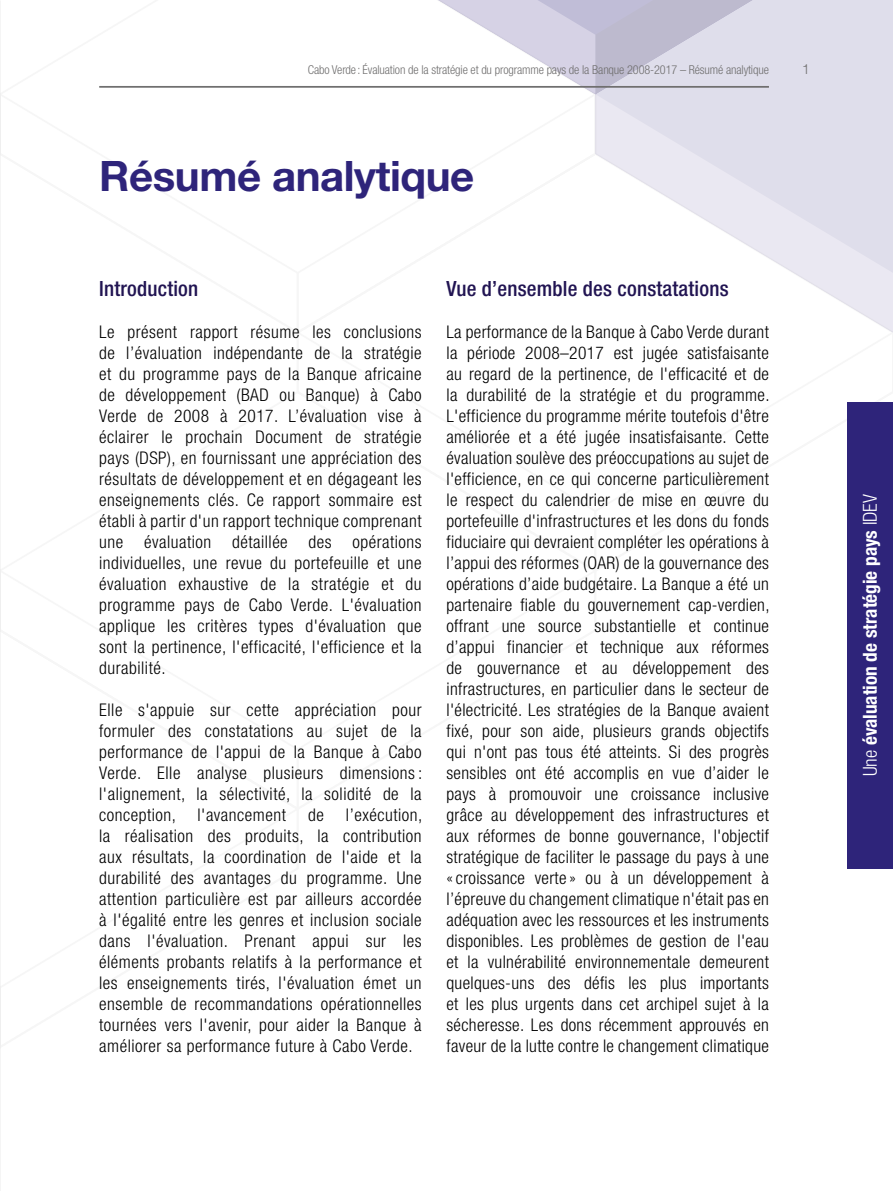
<style>
.page{position:relative;width:893px;height:1191px;background:#fff}
.page>*{position:absolute;margin:0;border:0;box-sizing:border-box;transform-origin:0 0}
.t1{font:700 42px "Helvetica Neue LT Std";letter-spacing:-.01em;color:#2e247a}
.t2{font:500 condensed 21px "Helvetica Neue LT Std";letter-spacing:.01em;color:#211452}
.t3{font:700 condensed 19.25px "Helvetica Neue LT Std";color:#fff}
.t4{font:300 condensed 17.5px/21px "Helvetica Neue LT Std";letter-spacing:.03em;color:#000;text-align:justify}
.t5{font:300 14px "Helvetica Neue LT Std";color:#706f6f}
.t6{font:300 condensed 12.25px "Helvetica Neue LT Std";letter-spacing:-.01em;color:#706f6f}
.s1{font-weight:300}
</style>
<div class="page">
<svg style="left:438px;top:0;width:455px;height:332px"></svg>
<hr style="left:99px;top:86px;width:670px;height:2px;background:#706f6f">
<div style="left:847px;top:402px;width:46px;height:466px;background:#2e247a"></div>
<svg style="left:0;top:92px;width:1px;height:957px"></svg>
<p class="t6" style="left:308px;top:63px;width:463px">Cabo Verde: Évaluation de la stratégie et du programme pays de la Banque 2008-2017 – Résumé analytique</p>
<p class="t5" style="left:802px;top:61px;width:9px">1</p>
<h1 class="t1" style="left:99px;top:150px;width:377px">Résumé analytique</h1>
<p class="t2" style="left:99px;top:276px;width:101px">Introduction</p>
<p class="t4" style="left:99px;top:321px;width:324px">Le présent rapport résume les conclusions de l’évaluation indépendante de la stratégie et du programme pays de la Banque africaine de développement (BAD ou Banque) à Cabo Verde de 2008 à 2017. L’évaluation vise à éclairer le prochain Document de stratégie pays (DSP), en fournissant une appréciation des résultats de développement et en dégageant les enseignements clés. Ce rapport sommaire est établi à partir d'un rapport technique comprenant une évaluation détaillée des opérations individuelles, une revue du portefeuille et une évaluation exhaustive de la stratégie et du programme pays de Cabo Verde. L'évaluation applique les critères types d'évaluation que sont la pertinence, l'efficacité, l'efficience et la durabilité.</p>
<p class="t4" style="left:99px;top:699px;width:325px">Elle s'appuie sur cette appréciation pour formuler des constatations au sujet de la performance de l'appui de la Banque à Cabo Verde. Elle analyse plusieurs dimensions : l'alignement, la sélectivité, la solidité de la conception, l'avancement</p>
<p class="t4" style="left:99px;top:804px;width:325px;text-indent:247px">l’exécution, la réalisation des produits, la contribution aux résultats, la coordination de l'aide et la durabilité des avantages du programme. Une attention particulière est par ailleurs accordée à l'égalité entre les genres et inclusion sociale dans l'évaluation. Prenant appui sur les éléments probants relatifs à la performance et les enseignements tirés, l'évaluation émet un ensemble de recommandations opérationnelles tournées vers l'avenir, pour aider la Banque à améliorer sa performance future à Cabo Verde.</p>
<p class="t4" style="left:308px;top:804px;width:17px">de</p>
<p class="t2" style="left:446px;top:276px;width:284px">Vue d’ensemble des constatations</p>
<p class="t4" style="left:446px;top:321px;width:325px">La performance de la Banque à Cabo Verde durant la période 2008–2017 est jugée satisfaisante au regard de la pertinence, de l'efficacité et de la durabilité de la stratégie et du programme.<br>L'efficience du programme mérite toutefois d'être améliorée et a été jugée insatisfaisante. Cette évaluation soulève des préoccupations au sujet de l'efficience, en ce qui concerne particulièrement le respect du calendrier de mise en œuvre du portefeuille d'infrastructures et les dons du fonds fiduciaire qui devraient compléter les opérations à l’appui des réformes (OAR) de la gouvernance des opérations d’aide budgétaire. La Banque a été un partenaire fiable du gouvernement cap-verdien, offrant une source substantielle et continue d’appui financier et technique aux réformes de gouvernance et au développement des infrastructures, en particulier dans le secteur de l'électricité. Les stratégies de la Banque avaient fixé, pour son aide, plusieurs grands objectifs qui n'ont pas tous été atteints. Si des progrès sensibles ont été accomplis en vue d’aider le pays à promouvoir une croissance inclusive grâce au développement des infrastructures et aux réformes de bonne gouvernance, l'objectif stratégique de faciliter le passage du pays à une « croissance verte » ou à un développement à l’épreuve du changement climatique n'était pas en adéquation avec les ressources et les instruments disponibles. Les problèmes de gestion de l'eau et la vulnérabilité environnementale demeurent quelques-uns des défis les plus importants et les plus urgents dans cet archipel sujet à la sécheresse. Les dons récemment approuvés en faveur de la lutte contre le changement climatique</p>
<p class="t3" style="left:858px;top:776px;width:284px;rotate:-90deg"><span class="s1">Une</span> évaluation de stratégie pays <span class="s1">IDEV</span></p>
</div>
